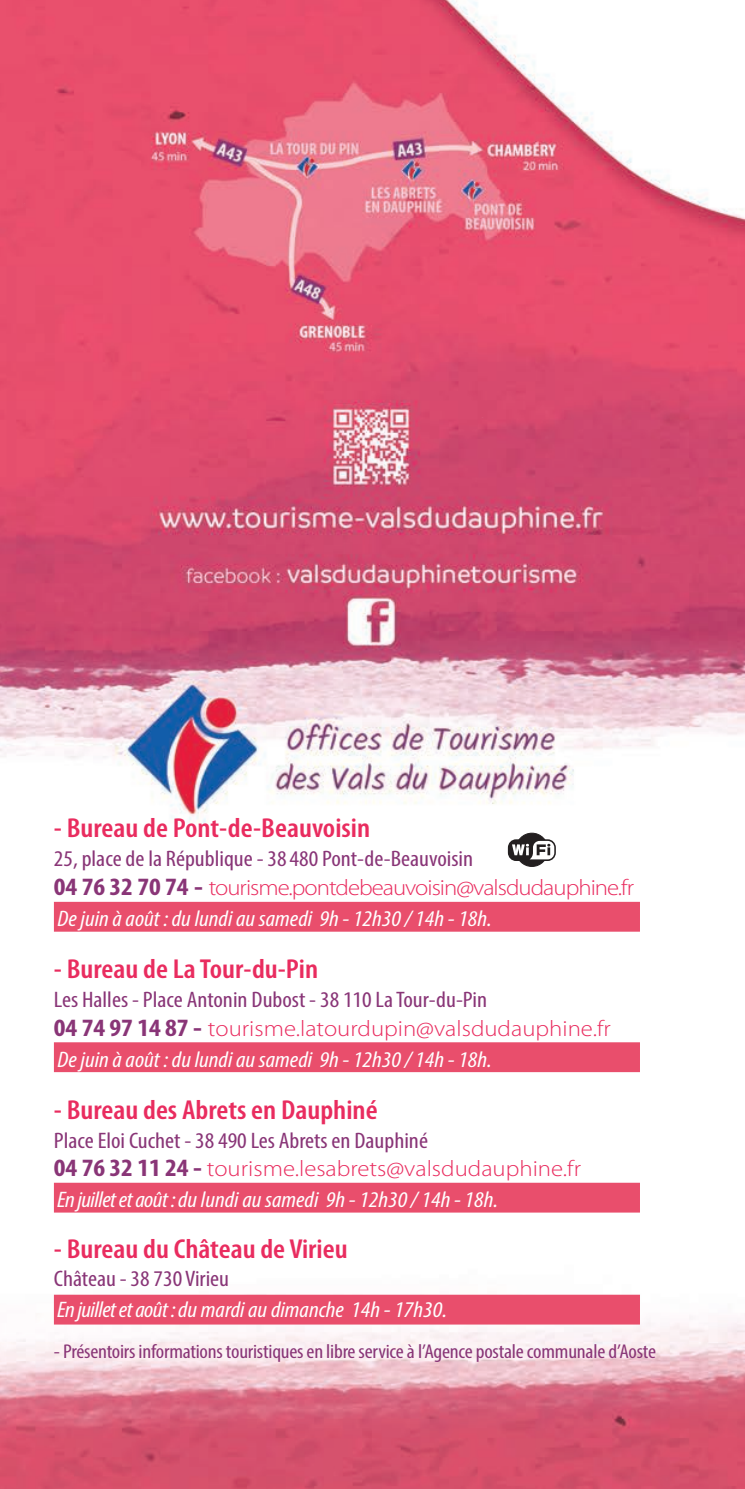
<style>
.page{position:relative;width:745px;height:1489px;background:#fff}
.page>*{position:absolute;margin:0;border:0;box-sizing:border-box;transform-origin:0 0}
.t1{font:600 condensed 27.5px "Myriad Pro";color:#e92c5f;scale:1.1 1}
.t2{font:condensed 22.5px/28.5px "Myriad Pro";color:#893577;scale:1.1 1}
.t3{font:italic condensed 22.5px "Myriad Pro";color:#fff;scale:1.1 1}
.t4{font:condensed 20px "Myriad Pro";letter-spacing:-.01em;color:#893577;scale:1.1 1}
.s1{font-weight:700;font-size:25px}
.s2{font-weight:700;font-stretch:normal;font-size:25px}
.s3{font-weight:300;font-stretch:normal;color:#e92c5f}
</style>
<div class="page">
<img style="left:0;top:0;width:744px;height:1488px">
<div style="left:54px;top:901px;width:585px;height:30px;background:#e94e6c"></div>
<div style="left:54px;top:1182px;width:585px;height:30px;background:#e94e6c"></div>
<div style="left:54px;top:1042px;width:585px;height:30px;background:#e94e6c"></div>
<div style="left:54px;top:1294px;width:585px;height:30px;background:#e94e6c"></div>
<div style="left:515px;top:833px;width:32px;height:33px;background:#231f20;border-radius:50%"></div>
<div style="left:515px;top:832px;width:33px;height:34px;border:1px solid #231f20;border-radius:50%"></div>
<svg style="left:507px;top:839px;width:48px;height:22px"></svg>
<svg style="left:511px;top:840px;width:43px;height:19px"></svg>
<p class="t1" style="left:54px;top:811px;width:289px">- Bureau de Pont-de-Beauvoisin</p>
<p class="t2" style="left:54px;top:844px;width:528px">25, place de la République - 38480 Pont-de-Beauvoisin<br><span class="s1">04 76 32 70 74</span> <span class="s2">-</span> <span class="s3">tourisme.pontdebeauvoisin@valsdudauphine.fr</span></p>
<p class="t3" style="left:57px;top:904px;width:396px">De juin à août : du lundi au samedi 9h - 12h30 / 14h - 18h.</p>
<p class="t1" style="left:54px;top:952px;width:242px">- Bureau de La Tour-du-Pin</p>
<p class="t2" style="left:54px;top:984px;width:507px">Les Halles - Place Antonin Dubost - 38 110 La Tour-du-Pin<br><span class="s1">04 74 97 14 87</span> <span class="s2">-</span> <span class="s3">tourisme.latourdupin@valsdudauphine.fr</span></p>
<p class="t3" style="left:57px;top:1045px;width:396px">De juin à août : du lundi au samedi 9h - 12h30 / 14h - 18h.</p>
<p class="t1" style="left:54px;top:1093px;width:295px">- Bureau des Abrets en Dauphiné</p>
<p class="t2" style="left:54px;top:1125px;width:480px">Place Eloi Cuchet - 38 490 Les Abrets en Dauphiné<br><span class="s1">04 76 32 11 24</span> <span class="s2">-</span> <span class="s3">tourisme.lesabrets@valsdudauphine.fr</span></p>
<p class="t3" style="left:57px;top:1186px;width:402px">En juillet et août : du lundi au samedi 9h - 12h30 / 14h - 18h.</p>
<p class="t1" style="left:54px;top:1231px;width:268px">- Bureau du Château de Virieu</p>
<p class="t2" style="left:54px;top:1264px;width:161px">Château - 38 730 Virieu</p>
<p class="t3" style="left:57px;top:1296px;width:356px">En juillet et août : du mardi au dimanche 14h - 17h30.</p>
<p class="t4" style="left:54px;top:1339px;width:548px">- Présentoirs informations touristiques en libre service à l’Agence postale communale d’Aoste</p>
</div>
